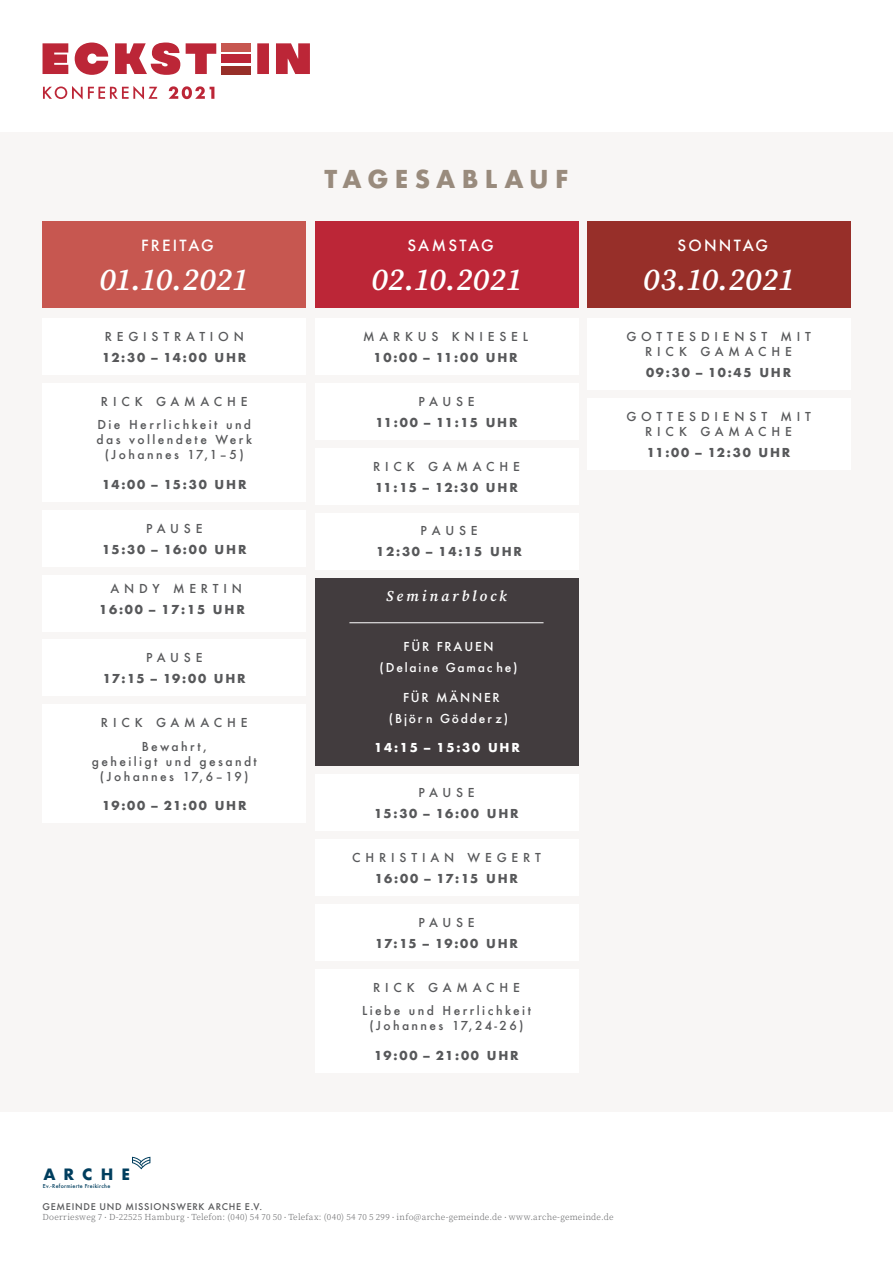
<style>
.page{position:relative;width:893px;height:1263px;background:#fff}
.page>*{position:absolute;margin:0;border:0;box-sizing:border-box;transform-origin:0 0}
.t1{font:italic 600 31.5px "Source Serif Pro";color:#fff}
.t2{font:700 24px "Futura";letter-spacing:.26em;color:#998b7d}
.t3{font:700 15.15px "Futura";letter-spacing:.53em;color:#003e5e}
.t4{font:500 15px "Futura";letter-spacing:.15em;color:#fff}
.t5{font:italic 600 15px "Source Serif Pro";letter-spacing:.2em;color:#fff}
.t6{font:700 12px "Futura";letter-spacing:.15em;color:#57585a}
.t7{font:500 12px/15px "Futura";letter-spacing:.395em;color:#57585a;text-align:center}
.t8{font:500 12px/15px "Futura";letter-spacing:.2em;color:#57585a;text-align:center}
.t9{font:700 12px "Futura";letter-spacing:.12em;color:#57585a}
.t10{font:500 12px/21px "Futura";letter-spacing:.15em;color:#fff;text-align:center}
.t11{font:500 12px/23.5px "Futura";letter-spacing:.21em;color:#57585a}
.t12{font:500 12px/23.5px "Futura";letter-spacing:.365em;color:#57585a;text-align:center}
.t13{font:700 12px "Futura";letter-spacing:.125em;color:#57585a}
.t14{font:700 12px "Futura";letter-spacing:.15em;color:#fff}
.t15{font:300 9px "Source Serif Pro";letter-spacing:.025em;color:#57585a}
.t16{font:500 9px "Futura";letter-spacing:.08em;color:#57585a}
.t17{font:500 5.25px "Futura";letter-spacing:.05em;color:#003e5e}
.s1{font-weight:700}
</style>
<div class="page">
<div style="left:0;top:133px;width:893px;height:979px;background:#f8f6f5"></div>
<div style="left:42px;top:221px;width:264px;height:86px;background:#c75750"></div>
<div style="left:315px;top:221px;width:263px;height:86px;background:#bc2637"></div>
<div style="left:587px;top:221px;width:263px;height:86px;background:#972f29"></div>
<div style="left:43px;top:318px;width:263px;height:56px;background:#fff"></div>
<div style="left:315px;top:318px;width:263px;height:56px;background:#fff"></div>
<div style="left:587px;top:318px;width:263px;height:71px;background:#fff"></div>
<div style="left:587px;top:398px;width:263px;height:71px;background:#fff"></div>
<div style="left:315px;top:383px;width:263px;height:56px;background:#fff"></div>
<div style="left:315px;top:448px;width:263px;height:56px;background:#fff"></div>
<div style="left:315px;top:513px;width:263px;height:56px;background:#fff"></div>
<div style="left:315px;top:774px;width:263px;height:57px;background:#fff"></div>
<div style="left:315px;top:839px;width:263px;height:56px;background:#fff"></div>
<div style="left:315px;top:904px;width:263px;height:56px;background:#fff"></div>
<div style="left:315px;top:969px;width:263px;height:103px;background:#fff"></div>
<div style="left:315px;top:578px;width:263px;height:188px;background:#423c3e"></div>
<hr style="left:349px;top:622px;width:195px;height:1px;background:#fff">
<div style="left:43px;top:383px;width:263px;height:118px;background:#fff"></div>
<div style="left:43px;top:510px;width:263px;height:56px;background:#fff"></div>
<div style="left:43px;top:575px;width:263px;height:56px;background:#fff"></div>
<div style="left:43px;top:705px;width:263px;height:118px;background:#fff"></div>
<div style="left:43px;top:640px;width:263px;height:56px;background:#fff"></div>
<svg style="left:43px;top:86px;width:171px;height:14px"></svg>
<svg style="left:43px;top:43px;width:267px;height:32px"></svg>
<div style="left:221px;top:43px;width:30px;height:8px;background:#c75750"></div>
<div style="left:221px;top:55px;width:30px;height:8px;background:#bc2637"></div>
<div style="left:221px;top:66px;width:30px;height:8px;background:#972f29"></div>
<svg style="left:132px;top:1156px;width:19px;height:14px"></svg>
<p class="t4" style="left:141px;top:235px;width:74px">FREITAG</p>
<h1 class="t1" style="left:99px;top:261px;width:151px">01.10.2021</h1>
<p class="t7" style="left:105px;top:329px;width:141px">REGISTRATION</p>
<p class="t6" style="left:102px;top:348px;width:146px">12:30 – 14:00 UHR</p>
<p class="t11" style="left:97px;top:389px;width:155px">RICK GAMACHE<br>Die Herrlichkeit und</p>
<p class="t8" style="left:97px;top:432px;width:157px">das vollendete Werk (Johannes 17,1–5)</p>
<p class="t6" style="left:102px;top:475px;width:146px">14:00 – 15:30 UHR</p>
<p class="t7" style="left:146px;top:520px;width:58px">PAUSE</p>
<p class="t6" style="left:102px;top:540px;width:146px">15:30 – 16:00 UHR</p>
<p class="t7" style="left:110px;top:581px;width:133px">ANDY MERTIN</p>
<p class="t6" style="left:99px;top:601px;width:147px">16:00 – 17:15 UHR</p>
<p class="t7" style="left:146px;top:650px;width:58px">PAUSE</p>
<p class="t9" style="left:103px;top:670px;width:144px">17:15 – 19:00 UHR</p>
<p class="t12" style="left:101px;top:711px;width:148px">RICK GAMACHE<br>Bewahrt,</p>
<p class="t8" style="left:92px;top:754px;width:167px">geheiligt und gesandt (Johannes 17,6–19)</p>
<p class="t6" style="left:102px;top:797px;width:146px">19:00 – 21:00 UHR</p>
<h2 class="t2" style="left:325px;top:162px;width:245px">TAGESABLAUF</h2>
<p class="t4" style="left:407px;top:235px;width:88px">SAMSTAG</p>
<h1 class="t1" style="left:371px;top:261px;width:152px">02.10.2021</h1>
<p class="t7" style="left:363px;top:328px;width:167px">MARKUS KNIESEL</p>
<p class="t6" style="left:373px;top:348px;width:146px">10:00 – 11:00 UHR</p>
<p class="t7" style="left:418px;top:393px;width:58px">PAUSE</p>
<p class="t9" style="left:375px;top:413px;width:144px">11:00 – 11:15 UHR</p>
<p class="t7" style="left:373px;top:458px;width:148px">RICK GAMACHE</p>
<p class="t9" style="left:375px;top:478px;width:144px">11:15 – 12:30 UHR</p>
<p class="t7" style="left:420px;top:522px;width:59px">PAUSE</p>
<p class="t6" style="left:376px;top:542px;width:147px">12:30 – 14:15 UHR</p>
<p class="t5" style="left:386px;top:587px;width:122px">Seminarblock</p>
<p class="t10" style="left:380px;top:636px;width:140px">FÜR FRAUEN (Delaine Gamac he)</p>
<p class="t10" style="left:389px;top:687px;width:121px">FÜR MÄNNER (Björ n Gödder z)</p>
<p class="t14" style="left:374px;top:739px;width:147px">14:15 – 15:30 UHR</p>
<p class="t7" style="left:418px;top:785px;width:58px">PAUSE</p>
<p class="t6" style="left:374px;top:805px;width:146px">15:30 – 16:00 UHR</p>
<p class="t7" style="left:352px;top:850px;width:190px">CHRISTIAN WEGERT</p>
<p class="t13" style="left:375px;top:870px;width:144px">16:00 – 17:15 UHR</p>
<p class="t7" style="left:418px;top:914px;width:58px">PAUSE</p>
<p class="t9" style="left:375px;top:934px;width:144px">17:15 – 19:00 UHR</p>
<p class="t8" style="left:362px;top:975px;width:170px;line-height:23.5px">RICK GAMACHE<br>Liebe und Herrlichkeit</p>
<p class="t8" style="left:369px;top:1018px;width:156px">(Johannes 17,24-26)</p>
<p class="t6" style="left:374px;top:1046px;width:146px">19:00 – 21:00 UHR</p>
<p class="t4" style="left:677px;top:235px;width:92px">SONNTAG</p>
<h1 class="t1" style="left:643px;top:261px;width:153px">03.10.2021</h1>
<p class="t7" style="left:626px;top:329px;width:186px">GOTTESDIENST MIT<br>RICK GAMACHE</p>
<p class="t6" style="left:646px;top:363px;width:147px">09:30 – 10:45 UHR</p>
<p class="t7" style="left:626px;top:408px;width:186px">GOTTESDIENST MIT<br>RICK GAMACHE</p>
<p class="t6" style="left:647px;top:443px;width:145px">11:00 – 12:30 UHR</p>
<p class="t3" style="left:43px;top:1164px;width:88px">ARCHE</p>
<p class="t17" style="left:43px;top:1183px;width:69px">Ev.-Reformierte Freikirche</p>
<p class="t16" style="left:43px;top:1200px;width:221px">GEMEINDE UND MISSIONSWERK ARCHE E.V.</p>
<p class="t15" style="left:43px;top:1212px;width:573px">Doerriesweg 7 <span class="s1">.</span> D-22525 Hamburg <span class="s1">.</span> Telefon: (040) 54 70 50 <span class="s1">.</span> Telefax: (040) 54 70 5 299 <span class="s1">.</span> info@arche-gemeinde.de <span class="s1">.</span> www.arche-gemeinde.de</p>
</div>
